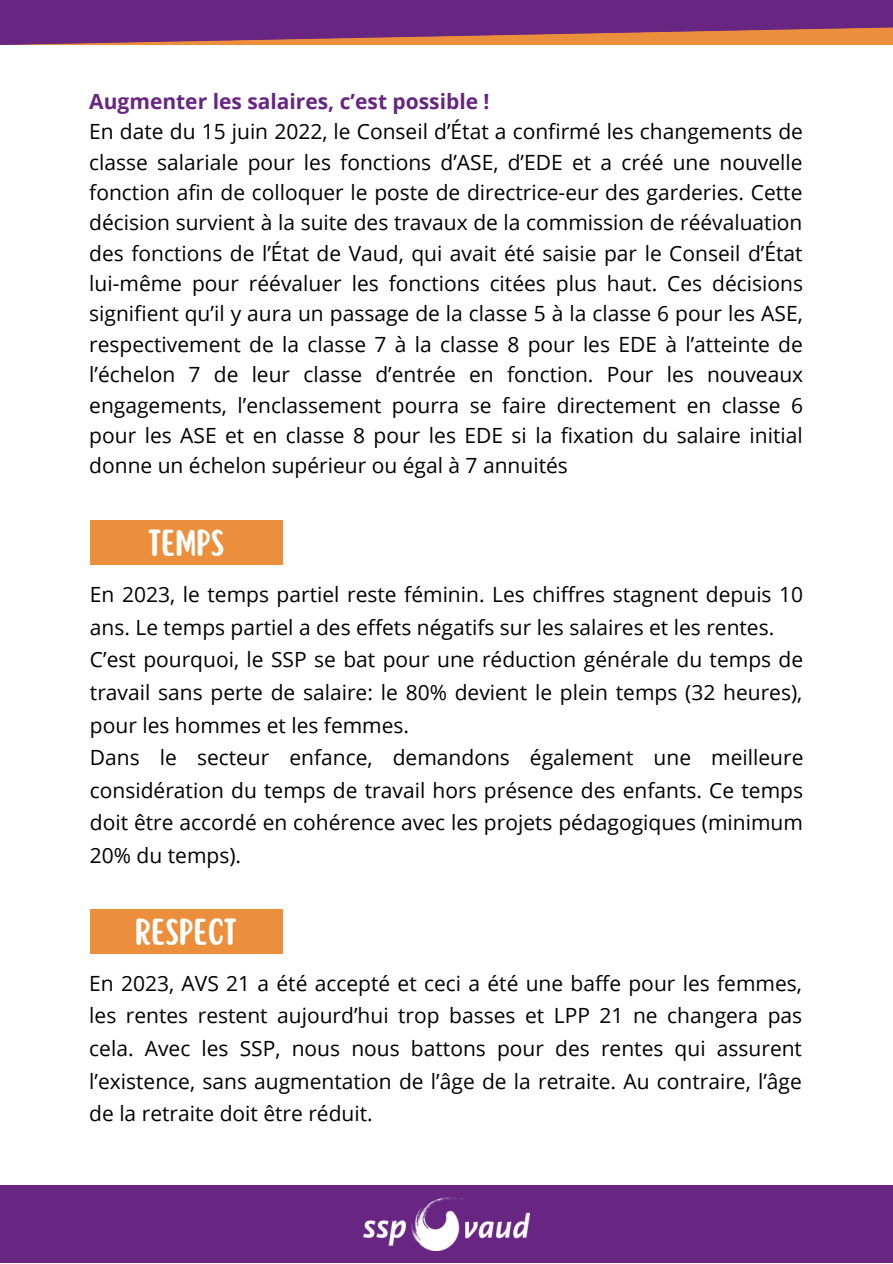
<style>
.page{position:relative;width:893px;height:1264px;background:#fff}
.page>*{position:absolute;margin:0;border:0;box-sizing:border-box;transform-origin:0 0}
.t1{font:33px "Scripter";color:#fff}
.t2{font:21px/30.3px "Open Sans";color:#000;text-align:justify}
.t3{font:700 21px "Open Sans";color:#682582}
</style>
<div class="page">
<svg style="left:0;top:0;width:892px;height:45px;background:#813974"></svg>
<div style="left:0;top:1185px;width:892px;height:77px;background:#682582"></div>
<img style="left:363px;top:1197px;width:166px;height:53px">
<div style="left:90px;top:520px;width:192px;height:45px;background:#eb8f3c"></div>
<div style="left:90px;top:909px;width:192px;height:44px;background:#eb8f3c"></div>
<p class="t3" style="left:89px;top:86px;width:402px">Augmenter les salaires, c’est possible !</p>
<p class="t2" style="left:89px;top:116px;width:715px">En date du 15 juin 2022, le Conseil d’État a confirmé les changements de classe salariale pour les fonctions d’ASE, d’EDE et a créé une nouvelle fonction afin de colloquer le poste de directrice-eur des garderies. Cette décision survient à la suite des travaux de la commission de réévaluation des fonctions de l’État de Vaud, qui avait été saisie par le Conseil d’État lui-même pour réévaluer les fonctions citées plus haut. Ces décisions signifient qu’il y aura un passage de la classe 5 à la classe 6 pour les ASE, respectivement de la classe 7 à la classe 8 pour les EDE à l’atteinte de l’échelon 7 de leur classe d’entrée en fonction. Pour les nouveaux engagements, l’enclassement pourra se faire directement en classe 6 pour les ASE et en classe 8 pour les EDE si la fixation du salaire initial donne un échelon supérieur ou égal à 7 annuités</p>
<p class="t1" style="left:148px;top:526px;width:78px">TEMPS</p>
<p class="t2" style="left:90px;top:577px;width:714px;line-height:32.5px">En 2023, le temps partiel reste féminin. Les chiffres stagnent depuis 10 ans. Le temps partiel a des effets négatifs sur les salaires et les rentes.</p>
<p class="t2" style="left:90px;top:643px;width:714px;line-height:32.5px">C’est pourquoi, le SSP se bat pour une réduction générale du temps de travail sans perte de salaire: le 80% devient le plein temps (32 heures), pour les hommes et les femmes.</p>
<p class="t2" style="left:90px;top:740px;width:715px;line-height:32.5px">Dans le secteur enfance, demandons également une meilleure considération du temps de travail hors présence des enfants. Ce temps doit être accordé en cohérence avec les projets pédagogiques (minimum 20% du temps).</p>
<p class="t1" style="left:135px;top:914px;width:103px">RESPECT</p>
<p class="t2" style="left:89px;top:966px;width:714px;line-height:32.5px">En 2023, AVS 21 a été accepté et ceci a été une baffe pour les femmes, les rentes restent aujourd’hui trop basses et LPP 21 ne changera pas cela. Avec les SSP, nous nous battons pour des rentes qui assurent l’existence, sans augmentation de l’âge de la retraite. Au contraire, l’âge de la retraite doit être réduit.</p>
</div>
